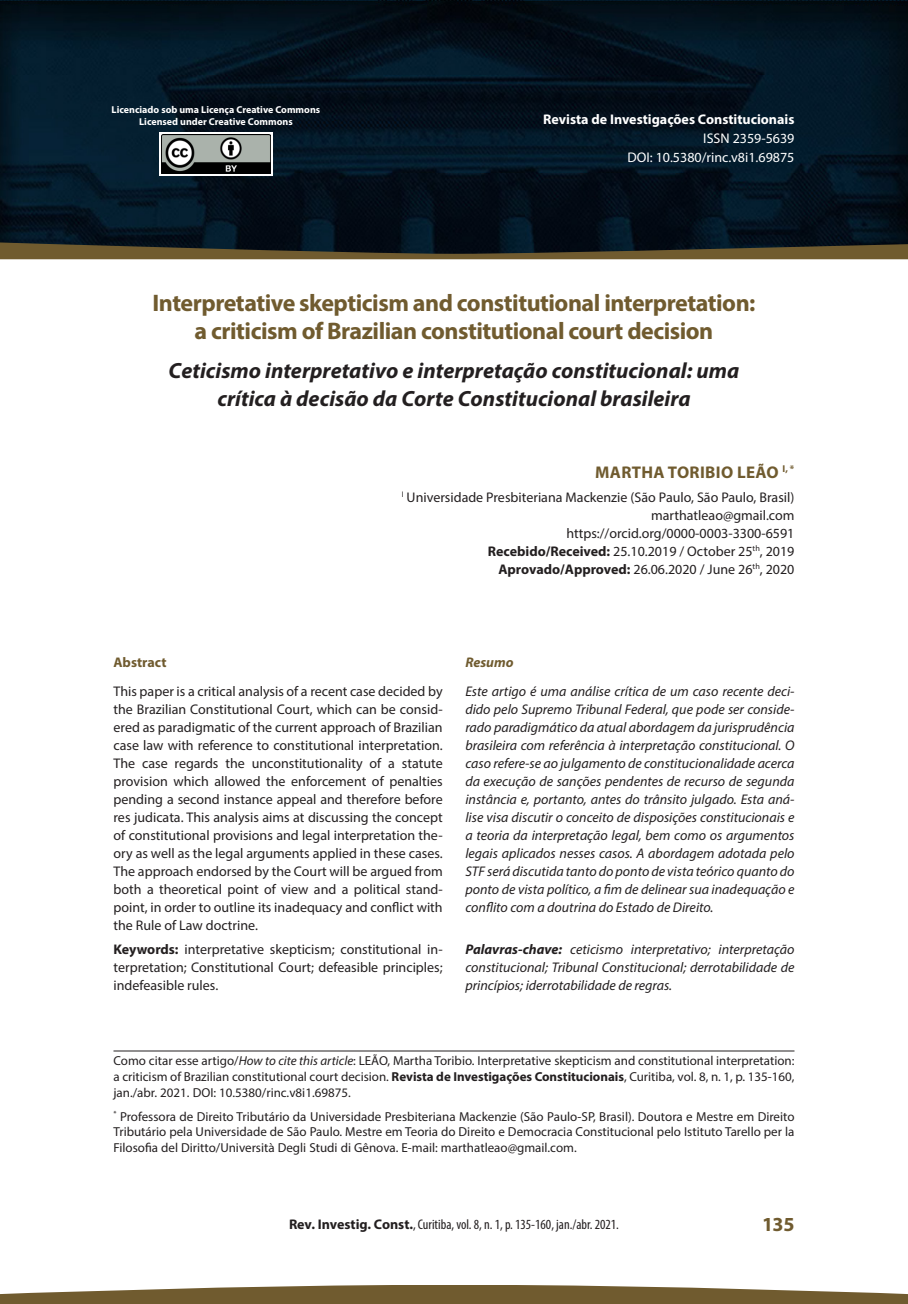
<style>
.page{position:relative;width:908px;height:1304px;background:#fff}
.page>*{position:absolute;margin:0;border:0;box-sizing:border-box;transform-origin:0 0}
.Títulos{font:700 24px/28px "Myriad Pro";letter-spacing:-.02em;color:#705b2f;text-align:center}
.Títulos_Inglês{font:italic 700 22px/28px "Myriad Pro";color:#231f20;text-align:center}
.t1{font:700 20px "Myriad Pro";color:#705b2f}
.Nomes{font:700 17px "Myriad Pro";letter-spacing:.02em;color:#705b2f}
.MinicurriculoEResumo{font:italic 14px/18px "Myriad Pro";color:#231f20;text-align:justify}
.MinicurriculoEResumo-2{font:14px/18px "Myriad Pro";color:#231f20;text-align:justify}
.Receb_Aprova{font:14px "Myriad Pro";color:#231f20}
.publicação_paginas_a{font:condensed 14px "Myriad Pro";color:#231f20}
.Revista_ISSN{font:700 14px "Myriad Pro";color:#fff}
.DOI{font:14px "Myriad Pro";color:#fff}
.Revista_ISSN-2{font:14px "Myriad Pro";color:#fff}
.Tit_abstract_Reg{font:700 14px "Myriad Pro";color:#705b2f}
.Tit_abstract_Ita{font:italic 700 14px "Myriad Pro";color:#705b2f}
.citar_sem_fio{font:13px/15.6px "Myriad Pro";color:#231f20;text-align:justify}
.citar_curriculo{font:13px/15.6px "Myriad Pro";color:#231f20;text-align:justify}
.t2{font:700 10px/12px "Myriad Pro";color:#fff;text-align:center}
.s1{font-weight:700}
.s2{font-style:italic}
.s3{font-weight:700;font-stretch:normal}
</style>
<div class="page">
<img style="left:0;top:0;width:907px;height:242px">
<svg style="left:0;top:1285px;width:907px;height:19px"></svg>
<svg style="left:0;top:242px;width:907px;height:17px"></svg>
<svg style="left:159px;top:132px;width:113px;height:44px"></svg>
<img style="left:161px;top:135px;width:109px;height:38px">
<hr style="left:113px;top:1051px;width:681px;height:1px;background:#231f20">
<p class="t2" style="left:112px;top:104px;width:210px">Licenciado sob uma Licença Creative Commons<br>Licensed under Creative Commons</p>
<p class="Revista_ISSN" style="left:543px;top:110px;width:253px">Revista de Investigações Constitucionais</p>
<p class="Revista_ISSN-2" style="left:703px;top:130px;width:93px">ISSN 2359-5639</p>
<p class="DOI" style="left:627px;top:149px;width:168px">DOI: 10.5380/rinc.v8i1.69875</p>
<p class="Títulos" style="left:152px;top:288px;width:604px">Interpretative skepticism and constitutional interpretation: a criticism of Brazilian constitutional court decision</p>
<p class="Títulos_Inglês" style="left:168px;top:356px;width:572px">Ceticismo interpretativo e interpretação constitucional: uma crítica à decisão da Corte Constitucional brasileira</p>
<p class="Nomes" style="left:595px;top:461px;width:201px">MARTHA TORIBIO LEÃO <sup>I,</sup> <sup>*</sup></p>
<p class="Receb_Aprova" style="left:401px;top:488px;width:394px"><sup>I</sup> Universidade Presbiteriana Mackenzie (São Paulo, São Paulo, Brasil)</p>
<p class="Receb_Aprova" style="left:651px;top:506px;width:145px">marthatleao@gmail.com</p>
<p class="Receb_Aprova" style="left:566px;top:524px;width:229px">https://orcid.org/0000-0003-3300-6591</p>
<p class="Receb_Aprova" style="left:487px;top:542px;width:308px"><span class="s1">Recebido/Received:</span> 25.10.2019 / October 25<sup>th</sup>, 2019</p>
<p class="Receb_Aprova" style="left:498px;top:560px;width:297px"><span class="s1">Aprovado/Approved:</span> 26.06.2020 / June 26<sup>th</sup>, 2020</p>
<p class="Tit_abstract_Reg" style="left:113px;top:653px;width:54px">Abstract</p>
<p class="MinicurriculoEResumo-2" style="left:113px;top:682px;width:330px">This paper is a critical analysis of a recent case decided by the Brazilian Constitutional Court, which can be consid&shy;ered as paradigmatic of the current approach of Brazilian case law with reference to constitutional interpretation.<br>The case regards the unconstitutionality of a statute provision which allowed the enforcement of penalties pending a second instance appeal and therefore before res judicata. This analysis aims at discussing the concept of constitutional provisions and legal interpretation the&shy;ory as well as the legal arguments applied in these cases.<br>The approach endorsed by the Court will be argued from both a theoretical point of view and a political stand&shy;point, in order to outline its inadequacy and conflict with the Rule of Law doctrine.</p>
<p class="MinicurriculoEResumo-2" style="left:113px;top:940px;width:330px"><span class="s1">Keywords:</span> interpretative skepticism; constitutional in&shy;terpretation; Constitutional Court; defeasible principles; indefeasible rules.</p>
<p class="Tit_abstract_Ita" style="left:465px;top:653px;width:50px">Resumo</p>
<p class="MinicurriculoEResumo" style="left:465px;top:682px;width:330px">Este artigo é uma análise crítica de um caso recente deci&shy;dido pelo Supremo Tribunal Federal, que pode ser conside&shy;rado paradigmático da atual abordagem da jurisprudência brasileira com referência à interpretação constitucional. O caso refere-se ao julgamento de constitucionalidade acerca da execução de sanções pendentes de recurso de segunda instância e, portanto, antes do trânsito julgado. Esta aná&shy;lise visa discutir o conceito de disposições constitucionais e a teoria da interpretação legal, bem como os argumentos legais aplicados nesses casos. A abordagem adotada pelo STF será discutida tanto do ponto de vista teórico quanto do ponto de vista político, a fim de delinear sua inadequação e conflito com a doutrina do Estado de Direito.</p>
<p class="MinicurriculoEResumo" style="left:465px;top:940px;width:330px"><span class="s1">Palavras-chave:</span> ceticismo interpretativo; interpretação constitucional; Tribunal Constitucional; derrotabilidade de princípios; iderrotabilidade de regras.</p>
<p class="citar_curriculo" style="left:113px;top:1053px;width:682px">Como citar esse artigo/<span class="s2">How to cite this article</span>: LEÃO, Martha Toribio. Interpretative skepticism and constitutional interpretation: a criticism of Brazilian constitutional court decision. <span class="s1">Revista de Investigações Constitucionais</span>, Curitiba, vol. 8, n. 1, p. 135-160, jan./abr. 2021. DOI: 10.5380/rinc.v8i1.69875.</p>
<p class="citar_sem_fio" style="left:113px;top:1108px;width:682px"><sup>*</sup> Professora de Direito Tributário da Universidade Presbiteriana Mackenzie (São Paulo-SP, Brasil). Doutora e Mestre em Direito Tributário pela Universidade de São Paulo. Mestre em Teoria do Direito e Democracia Constitucional pelo Istituto Tarello per la Filosofia del Diritto/Università Degli Studi di Gênova. E-mail: marthatleao@gmail.com.</p>
<p class="publicação_paginas_a" style="left:289px;top:1216px;width:331px"><span class="s3">Rev. Investig. Const.</span>, Curitiba, vol. 8, n. 1, p. 135-160, jan./abr. 2021.</p>
<p class="t1" style="left:761px;top:1211px;width:34px">135</p>
</div>
